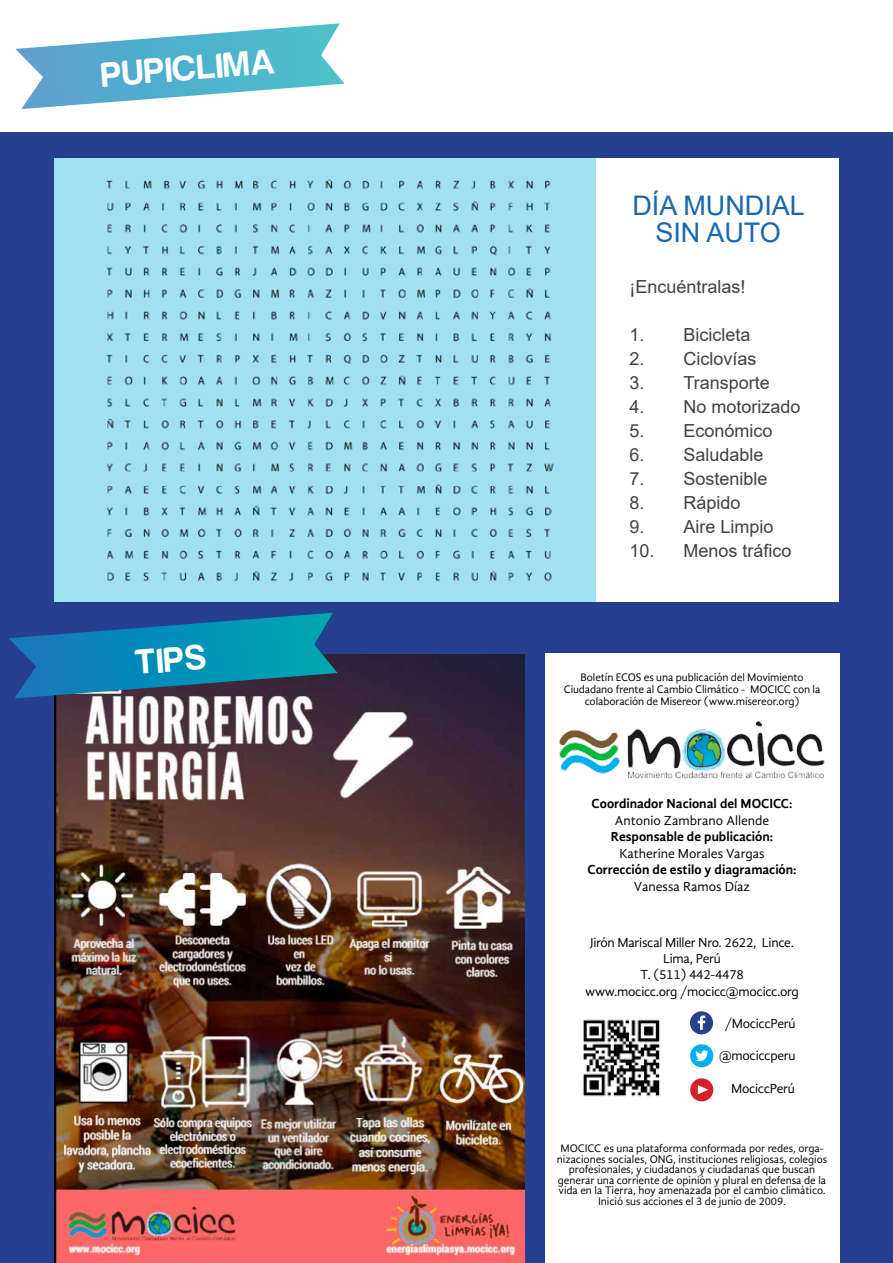
<style>
.page{position:relative;width:893px;height:1263px;background:#fff}
.page>*{position:absolute;margin:0;border:0;box-sizing:border-box;transform-origin:0 0}
.t1{font:36px "Harabara";color:#fff}
.t2{font:27px/27px "Arial";color:#1968ac;text-align:center}
.t3{font:18px "Arial";color:#414042}
.t4{font:13.5px/16.2px "Gandhi Sans";letter-spacing:-.02em;color:#000;text-align:center}
.t5{font:700 13.5px "Gandhi Sans";color:#000}
.t6{font:13.5px "Gandhi Sans";color:#000}
.t7{font:11.25px/10.5px "Gandhi Sans";letter-spacing:-.005em;color:#000;text-align:center}
</style>
<div class="page">
<div style="left:0;top:123px;width:893px;height:1140px;background:#25408f"></div>
<div style="left:0;top:0;width:893px;height:132px;background:#fff"></div>
<div style="left:545px;top:654px;width:294px;height:609px;background:#fff"></div>
<div style="left:690px;top:1044px;width:23px;height:23px;background:#00aeef;border-radius:50%"></div>
<svg style="left:695px;top:1050px;width:13px;height:11px"></svg>
<div style="left:690px;top:1011px;width:23px;height:23px;background:#25408f;border-radius:50%"></div>
<svg style="left:698px;top:1015px;width:7px;height:15px"></svg>
<div style="left:690px;top:1078px;width:23px;height:23px;background:#d2232a;border-radius:50%"></div>
<svg style="left:698px;top:1085px;width:10px;height:9px"></svg>
<div style="left:55px;top:158px;width:783px;height:443px;background:#fff"></div>
<svg style="left:15px;top:23px;width:329px;height:86px"></svg>
<img style="left:558px;top:721px;width:267px;height:58px">
<img style="left:583px;top:1019px;width:77px;height:78px">
<img style="left:55px;top:158px;width:540px;height:443px">
<img style="left:55px;top:654px;width:470px;height:609px">
<svg style="left:9px;top:613px;width:329px;height:85px"></svg>
<h1 class="t1" style="left:101px;top:56px;width:175px;rotate:-4deg">PUPICLIMA</h1>
<h1 class="t1" style="left:134px;top:643px;width:72px;rotate:-4deg">TIPS</h1>
<h2 class="t2" style="left:632px;top:192px;width:174px">DÍA MUNDIAL<br>SIN AUTO</h2>
<h3 class="t3" style="left:629px;top:274px;width:118px">¡Encuéntralas!</h3>
<h3 class="t3" style="left:629px;top:322px;width:123px">1. Bicicleta</h3>
<h3 class="t3" style="left:629px;top:346px;width:129px">2. Ciclovías</h3>
<h3 class="t3" style="left:629px;top:370px;width:142px">3. Transporte</h3>
<h3 class="t3" style="left:629px;top:394px;width:173px">4. No motorizado</h3>
<h3 class="t3" style="left:629px;top:418px;width:145px">5. Económico</h3>
<h3 class="t3" style="left:629px;top:442px;width:136px">6. Saludable</h3>
<h3 class="t3" style="left:629px;top:466px;width:140px">7. Sostenible</h3>
<h3 class="t3" style="left:629px;top:490px;width:113px">8. Rápido</h3>
<h3 class="t3" style="left:629px;top:514px;width:146px">9. Aire Limpio</h3>
<h3 class="t3" style="left:629px;top:538px;width:164px">10. Menos tráfico</h3>
<p class="t7" style="left:564px;top:671px;width:258px;line-height:12px">Boletín ECOS es una publicación del Movimiento<br>Ciudadano frente al Cambio Climático - MOCICC con la colaboración de Misereor (www.misereor.org)</p>
<p class="t5" style="left:592px;top:796px;width:202px">Coordinador Nacional del MOCICC:</p>
<p class="t6" style="left:615px;top:812px;width:156px">Antonio Zambrano Allende</p>
<p class="t5" style="left:611px;top:829px;width:164px">Responsable de publicación:</p>
<p class="t6" style="left:619px;top:845px;width:147px">Katherine Morales Vargas</p>
<p class="t5" style="left:587px;top:862px;width:211px">Corrección de estilo y diagramación:</p>
<p class="t6" style="left:634px;top:878px;width:118px">Vanessa Ramos Díaz</p>
<p class="t4" style="left:585px;top:934px;width:215px">Jirón Mariscal Miller Nro. 2622, Lince.<br>Lima, Perú<br>T. (511) 442-4478<br>www.mocicc.org /mocicc@mocicc.org</p>
<p class="t4" style="left:725px;top:1015px;width:72px">/MociccPerú</p>
<p class="t4" style="left:719px;top:1048px;width:78px">@mociccperu</p>
<p class="t4" style="left:731px;top:1080px;width:66px">MociccPerú</p>
<p class="t7" style="left:557px;top:1143px;width:272px">MOCICC es una plataforma conformada por redes, orga&shy;nizaciones sociales, ONG, instituciones religiosas, colegios profesionales, y ciudadanos y ciudadanas que buscan generar una corriente de opinión y plural en defensa de la vida en la Tierra, hoy amenazada por el cambio climático.<br>Inició sus acciones el 3 de junio de 2009.</p>
</div>
